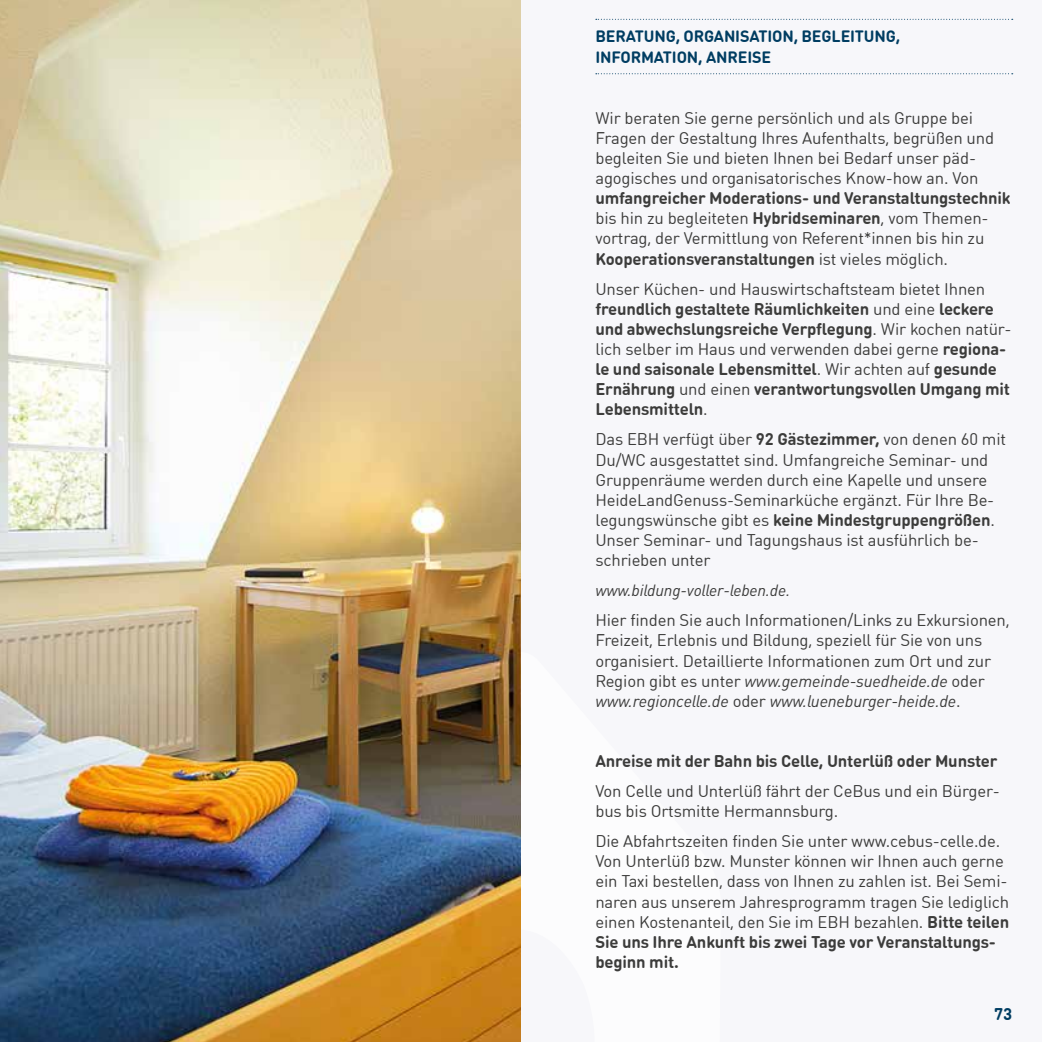
<style>
.page{position:relative;width:1042px;height:1042px;background:#f7f7fa}
.page>*{position:absolute;margin:0;border:0;box-sizing:border-box;transform-origin:0 0}
.t1{font:16.62px/20.1px "DIN Round Offc";letter-spacing:-.01em;color:#3c3c3b}
.t2{font:700 16.62px/20.1px "DIN Round Offc";letter-spacing:-.01em;color:#3c3c3b}
.t3{font:italic 16.62px/20.1px "DINOT";letter-spacing:-.01em;color:#3c3c3b}
.t4{font:700 16.62px "DIN Round Offc";color:#003d62}
.t5{font:700 16.1px/21.3px "DIN Round Offc";letter-spacing:-.01em;color:#003d62}
.t6{font:italic 16.1px "DINOT";letter-spacing:-.01em;color:#3c3c3b}
.s1{font-weight:700}
.s2{font-weight:400}
.s3{font-family:"DIN Round Offc";font-style:normal}
</style>
<div class="page">
<svg style="left:596px;top:18px;width:418px;height:57px"></svg>
<img style="left:0;top:0;width:521px;height:1042px">
<p class="t5" style="left:595px;top:25px;width:306px">BERATUNG, ORGANISATION, BEGLEITUNG,<br>INFORMATION, ANREISE</p>
<p class="t1" style="left:595px;top:107px;width:400px">Wir beraten Sie gerne persönlich und als Gruppe bei Fragen der Gestaltung Ihres Aufenthalts, begrüßen und begleiten Sie und bieten Ihnen bei Bedarf unser päd&shy;agogisches und organisatorisches Know-how an. Von</p>
<p class="t1" style="left:595px;top:188px;width:417px"><span class="s1">umfangreicher Moderations- und Veranstaltungstechnik </span>bis hin zu begleiteten <span class="s1">Hybridseminaren</span>, vom Themen&shy;vortrag, der Vermittlung von Referent*innen bis hin zu <span class="s1">Kooperationsveranstaltungen</span> ist vieles möglich.</p>
<p class="t2" style="left:595px;top:278px;width:418px"><span class="s2">Unser Küchen- und Hauswirtschaftsteam bietet Ihnen </span>freundlich gestaltete Räumlichkeiten <span class="s2">und eine</span> leckere und abwechslungsreiche Verpflegung<span class="s2">. Wir kochen natür&shy;lich selber im Haus und verwenden dabei gerne</span> regiona&shy;le und saisonale Lebensmittel<span class="s2">. Wir achten auf</span> gesunde Ernährung <span class="s2">und einen</span> verantwortungsvollen Umgang mit Lebensmitteln<span class="s2">.</span></p>
<p class="t1" style="left:595px;top:429px;width:412px">Das EBH verfügt über <span class="s1">92 Gästezimmer,</span> von denen 60 mit Du/WC ausgestattet sind. Umfangreiche Seminar- und Gruppenräume werden durch eine Kapelle und unsere HeideLandGenuss-Seminarküche ergänzt. Für Ihre Be&shy;legungswünsche gibt es <span class="s1">keine Mindestgruppengrößen</span>.<br>Unser Seminar- und Tagungshaus ist ausführlich be&shy;schrieben unter</p>
<p class="t6" style="left:595px;top:579px;width:196px">www.bildung-voller-leben.de.</p>
<p class="t1" style="left:595px;top:610px;width:416px">Hier finden Sie auch Informationen/Links zu Exkursionen,<br>Freizeit, Erlebnis und Bildung, speziell für Sie von uns organisiert. Detaillierte Informationen zum Ort und zur</p>
<p class="t3" style="left:595px;top:670px;width:391px"><span class="s3">Region gibt es unter</span> www.gemeinde-suedheide.de <span class="s3">oder </span>www.regioncelle.de <span class="s3">oder</span> www.lueneburger-heide.de<span class="s3">.</span></p>
<p class="t2" style="left:595px;top:750px;width:403px">Anreise mit der Bahn bis Celle, Unterlüß oder Munster</p>
<p class="t1" style="left:595px;top:780px;width:406px">Von Celle und Unterlüß fährt der CeBus und ein Bürger&shy;bus bis Ortsmitte Hermannsburg.</p>
<p class="t1" style="left:595px;top:831px;width:415px">Die Abfahrtszeiten finden Sie unter www.cebus-celle.de.<br>Von Unterlüß bzw. Munster können wir Ihnen auch gerne ein Taxi bestellen, dass von Ihnen zu zahlen ist. Bei Semi&shy;naren aus unserem Jahresprogramm tragen Sie lediglich einen Kostenanteil, den Sie im EBH bezahlen. <span class="s1">Bitte teilen Sie uns Ihre Ankunft bis zwei Tage vor Veranstaltungs&shy;beginn mit.</span></p>
<p class="t4" style="left:994px;top:1003px;width:20px">73</p>
</div>
